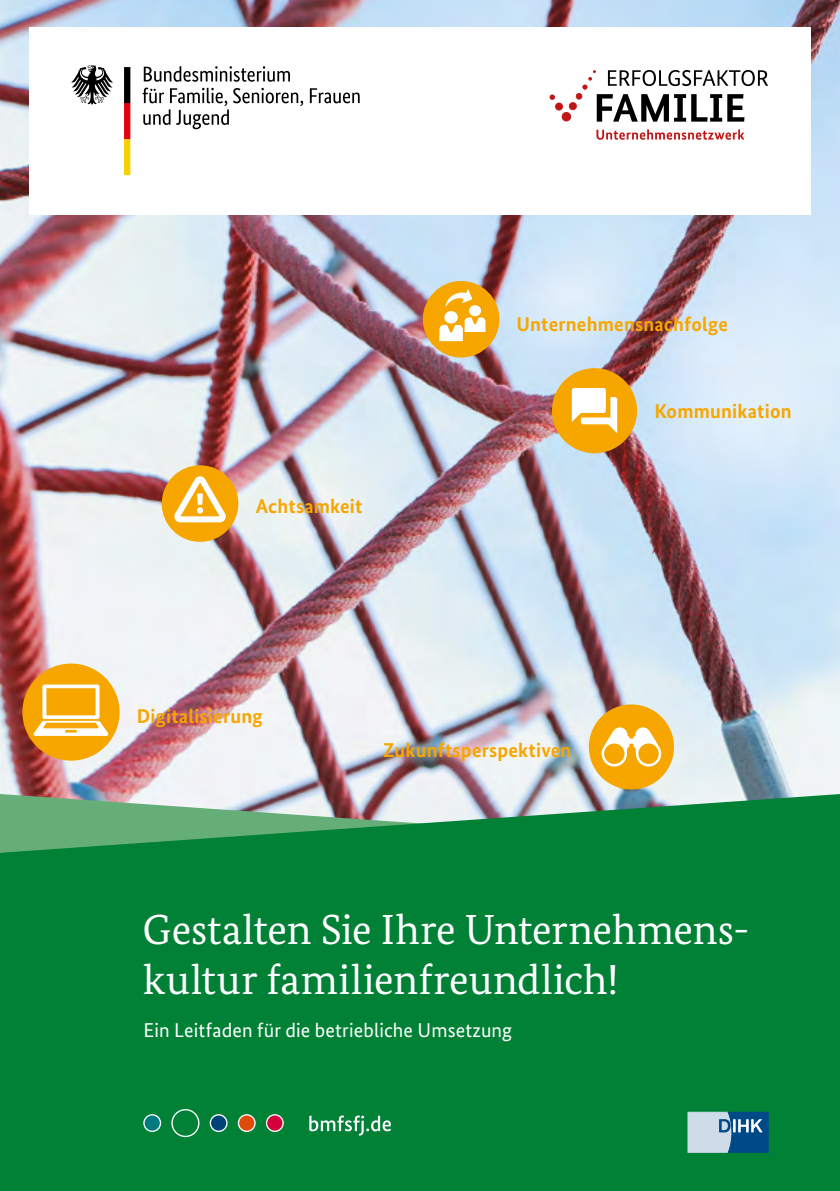
<style>
.page{position:relative;width:840px;height:1191px;background:#fff}
.page>*{position:absolute;margin:0;border:0;box-sizing:border-box;transform-origin:0 0}
.A-01-P-HL_21_25{font:42px/50px "Bundes Serif";color:#fff}
.t1{font:700 20px "Bundes Sans";letter-spacing:.01em;color:#f7a600}
.A-02_1-P-SH_oB{font:20px "Bundes Sans";letter-spacing:.005em;color:#fff}
</style>
<div class="page">
<img style="left:0;top:0;width:839px;height:794px">
<svg style="left:0;top:794px;width:839px;height:397px;background:#0b853e"></svg>
<div style="left:29px;top:27px;width:781px;height:188px;background:#fff"></div>
<svg style="left:143px;top:66px;width:216px;height:63px"></svg>
<svg style="left:71px;top:65px;width:42px;height:40px"></svg>
<svg style="left:124px;top:67px;width:6px;height:108px"></svg>
<svg style="left:266px;top:1114px;width:17px;height:18px"></svg>
<svg style="left:238px;top:1114px;width:17px;height:18px"></svg>
<svg style="left:209px;top:1114px;width:18px;height:18px"></svg>
<svg style="left:171px;top:1109px;width:28px;height:28px"></svg>
<svg style="left:143px;top:1114px;width:18px;height:18px"></svg>
<svg style="left:309px;top:1115px;width:82px;height:20px"></svg>
<div style="left:162px;top:465px;width:76px;height:77px;background:#f7a600;border-radius:50%"></div>
<svg style="left:174px;top:476px;width:52px;height:46px"></svg>
<div style="left:588px;top:704px;width:85px;height:85px;background:#f7a600;border-radius:50%"></div>
<svg style="left:601px;top:727px;width:59px;height:39px"></svg>
<div style="left:374px;top:732px;width:206px;height:39px;background:#fff;opacity:.5"></div>
<div style="left:22px;top:663px;width:97px;height:97px;background:#f7a600;border-radius:50%"></div>
<svg style="left:33px;top:684px;width:76px;height:52px"></svg>
<div style="left:551px;top:368px;width:85px;height:85px;background:#f7a600;border-radius:50%"></div>
<svg style="left:571px;top:388px;width:46px;height:45px"></svg>
<div style="left:422px;top:281px;width:77px;height:76px;background:#f7a600;border-radius:50%"></div>
<svg style="left:439px;top:317px;width:46px;height:24px"></svg>
<div style="left:444px;top:311px;width:13px;height:12px;background:#fff;border-radius:50%"></div>
<div style="left:469px;top:305px;width:12px;height:11px;background:#fff;border-radius:50%"></div>
<svg style="left:445px;top:289px;width:27px;height:18px"></svg>
<svg style="left:549px;top:70px;width:218px;height:52px"></svg>
<svg style="left:596px;top:129px;width:147px;height:11px"></svg>
<svg style="left:687px;top:1112px;width:80px;height:40px;background:#779ebf"></svg>
<p class="t1" style="left:516px;top:312px;width:213px">Unternehmensnachfolge</p>
<p class="t1" style="left:255px;top:494px;width:108px">Achtsamkeit</p>
<p class="t1" style="left:137px;top:704px;width:127px">Digitalisierung</p>
<p class="t1" style="left:383px;top:737px;width:190px">Zukunftsperspektiven</p>
<p class="t1" style="left:654px;top:399px;width:139px">Kommunikation</p>
<p class="A-01-P-HL_21_25" style="left:142px;top:904px;width:608px">Gestalten Sie Ihre Unternehmens&shy;kultur familienfreundlich!</p>
<p class="A-02_1-P-SH_oB" style="left:143px;top:1018px;width:370px">Ein Leitfaden für die betriebliche Umsetzung</p>
</div>
